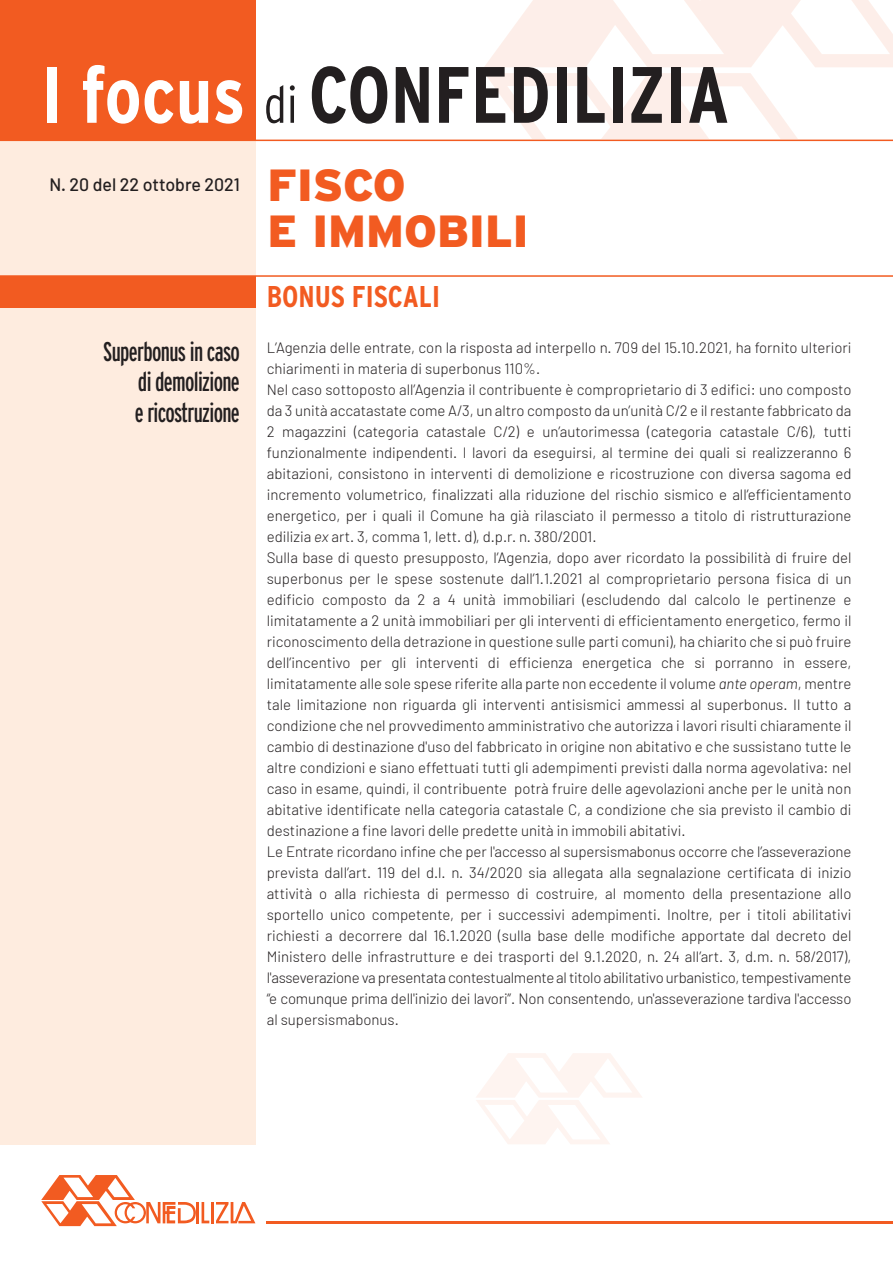
<style>
.page{position:relative;width:893px;height:1263px;background:#fff}
.page>*{position:absolute;margin:0;border:0;box-sizing:border-box;transform-origin:0 0}
.t1{font:700 condensed 79.65px "Interstate";color:#231f20}
.t2{font:900 45px/45.5px "Interstate";color:#f25b21}
.t3{font:700 condensed 30px "Interstate";color:#f25b21}
.t4{font:extra-condensed 27px/30.5px "Interstate";letter-spacing:-.025em;color:#231f20;text-align:justify}
.t5{font:500 18px "Barlow";color:#231f20}
.t6{font:300 15px/21px "Barlow";color:#231f20}
.s1{color:#fff}
.s2{font-weight:300;font-size:51.75px}
.s3{font-style:italic}
</style>
<div class="page">
<div style="left:0;top:0;width:255px;height:1144px;background:#feecdf"></div>
<hr style="left:267px;top:1221px;width:626px;height:2px;background:#f25b21">
<hr style="left:196px;top:1202px;width:3px;height:21px;background:#f25b21">
<svg style="left:202px;top:1202px;width:7px;height:21px"></svg>
<hr style="left:211px;top:1202px;width:3px;height:21px;background:#f25b21">
<svg style="left:216px;top:1202px;width:39px;height:21px"></svg>
<svg style="left:41px;top:1175px;width:155px;height:51px"></svg>
<svg style="left:484px;top:0;width:409px;height:67px"></svg>
<svg style="left:485px;top:73px;width:313px;height:66px"></svg>
<div style="left:0;top:0;width:255px;height:140px;background:#f25b21"></div>
<hr style="left:0;top:140px;width:893px;height:1px;background:#f25b21">
<hr style="left:0;top:275px;width:893px;height:2px;background:#f25b21">
<div style="left:0;top:276px;width:255px;height:31px;background:#f25b21"></div>
<svg style="left:476px;top:1053px;width:166px;height:91px"></svg>
<h1 class="t1" style="left:41px;top:50px;width:690px"><span class="s1">I focus</span> <span class="s2">di</span> CONFEDILIZIA</h1>
<p class="t5" style="left:49px;top:173px;width:192px">N. 20 del 22 ottobre 2021</p>
<h3 class="t4" style="left:135px;top:336px;width:107px;text-indent:-32px">Superbonus in caso di demolizione e ricostruzione</h3>
<h2 class="t2" style="left:267px;top:162px;width:262px">FISCO<br>E IMMOBILI</h2>
<h3 class="t3" style="left:267px;top:280px;width:175px">BONUS FISCALI</h3>
<p class="t6" style="left:267px;top:336px;width:586px">L’Agenzia delle entrate, con la risposta ad interpello n. 709 del 15.10.2021, ha fornito ulteriori chiarimenti in materia di superbonus 110%.<br>Nel caso sottoposto all’Agenzia il contribuente è comproprietario di 3 edifici: uno composto da 3 unità accatastate come A/3, un altro composto da un’unità C/2 e il restante fabbricato da 2 magazzini (categoria catastale C/2) e un’autorimessa (categoria catastale C/6), tutti funzionalmente indipendenti. I lavori da eseguirsi, al termine dei quali si realizzeranno 6 abitazioni, consistono in interventi di demolizione e ricostruzione con diversa sagoma ed incremento volumetrico, finalizzati alla riduzione del rischio sismico e all’efficientamento energetico, per i quali il Comune ha già rilasciato il permesso a titolo di ristrutturazione edilizia <span class="s3">ex</span> art. 3, comma 1, lett. d), d.p.r. n. 380/2001.<br>Sulla base di questo presupposto, l’Agenzia, dopo aver ricordato la possibilità di fruire del superbonus per le spese sostenute dall’1.1.2021 al comproprietario persona fisica di un edificio composto da 2 a 4 unità immobiliari (escludendo dal calcolo le pertinenze e limitatamente a 2 unità immobiliari per gli interventi di efficientamento energetico, fermo il riconoscimento della detrazione in questione sulle parti comuni), ha chiarito che si può fruire dell’incentivo per gli interventi di efficienza energetica che si porranno in essere, limitatamente alle sole spese riferite alla parte non eccedente il volume <span class="s3">ante operam</span>, mentre tale limitazione non riguarda gli interventi antisismici ammessi al superbonus. Il tutto a condizione che nel provvedimento amministrativo che autorizza i lavori risulti chiaramente il cambio di destinazione d'uso del fabbricato in origine non abitativo e che sussistano tutte le altre condizioni e siano effettuati tutti gli adempimenti previsti dalla norma agevolativa: nel caso in esame, quindi, il contribuente potrà fruire delle agevolazioni anche per le unità non abitative identificate nella categoria catastale C, a condizione che sia previsto il cambio di destinazione a fine lavori delle predette unità in immobili abitativi.<br>Le Entrate ricordano infine che per l'accesso al supersismabonus occorre che l’asseverazione prevista dall’art. 119 del d.l. n. 34/2020 sia allegata alla segnalazione certificata di inizio attività o alla richiesta di permesso di costruire, al momento della presentazione allo sportello unico competente, per i successivi adempimenti. Inoltre, per i titoli abilitativi richiesti a decorrere dal 16.1.2020 (sulla base delle modifiche apportate dal decreto del Ministero delle infrastrutture e dei trasporti del 9.1.2020, n. 24 all’art. 3, d.m. n. 58/2017), l'asseverazione va presentata contestualmente al titolo abilitativo urbanistico, tempestivamente “e comunque prima dell'inizio dei lavori”. Non consentendo, un'asseverazione tardiva l'accesso al supersismabonus.</p>
</div>
